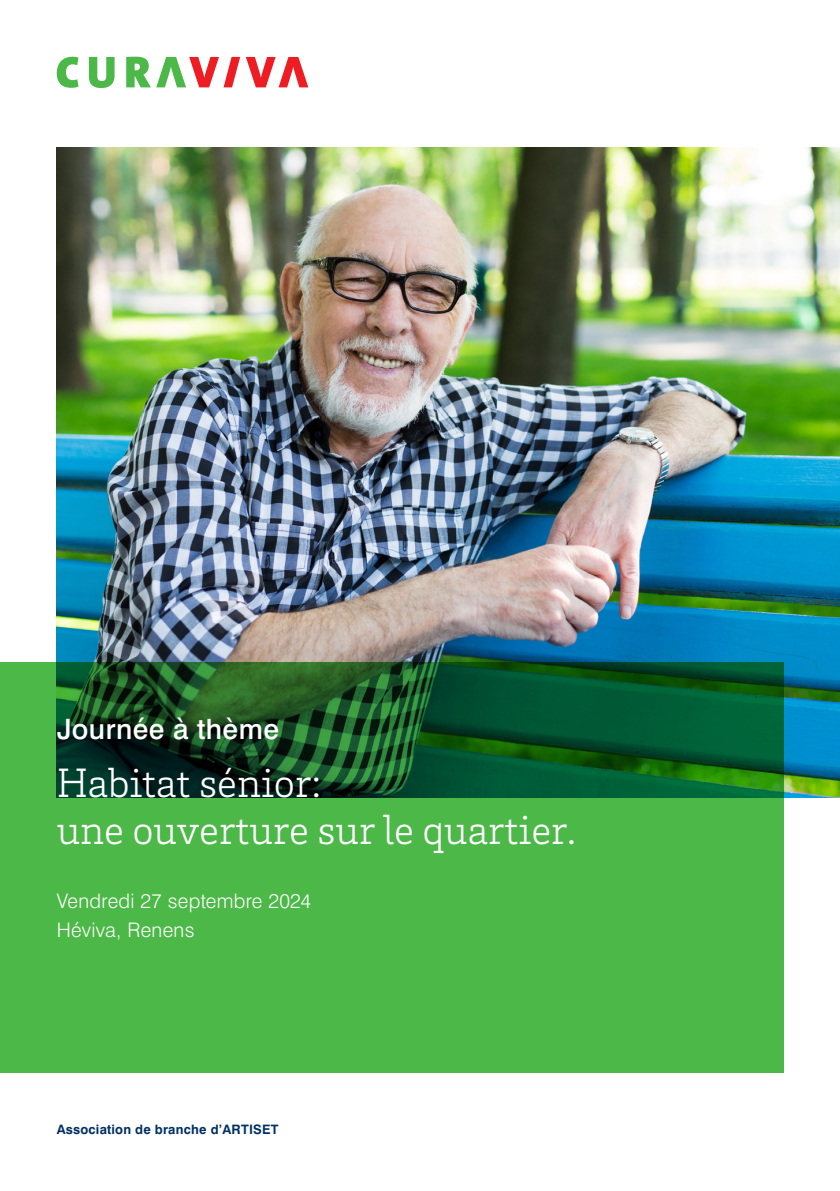
<style>
.page{position:relative;width:840px;height:1191px;background:#fff}
.page>*{position:absolute;margin:0;border:0;box-sizing:border-box;transform-origin:0 0}
.Titel_Weiss_Flyer_21pt{font:300 42px/47px "Brix Slab";color:#fff}
.Übertitel_Weiss_Flyer_14pt{font:500 28px "Swiss 721 BT";letter-spacing:.015em;color:#fff}
.Leadtext_Weiss_Flyer{font:300 20px "Swiss 721 BT";letter-spacing:.015em;color:#fff}
.Text_ARTISET_Föderation_Flyer{font:700 13px "Swiss 721 BT";letter-spacing:.015em;color:#003064}
</style>
<div class="page">
<img style="left:57px;top:147px;width:782px;height:650px">
<svg style="left:0;top:662px;width:782px;height:410px;background:#38973d"></svg>
<svg style="left:57px;top:57px;width:21px;height:31px"></svg>
<svg style="left:89px;top:57px;width:25px;height:31px"></svg>
<svg style="left:126px;top:57px;width:114px;height:30px"></svg>
<svg style="left:246px;top:57px;width:62px;height:30px"></svg>
<p class="Übertitel_Weiss_Flyer_14pt" style="left:57px;top:712px;width:223px">Journée à thème</p>
<p class="Titel_Weiss_Flyer_21pt" style="left:57px;top:758px;width:520px">Habitat sénior:<br>une ouverture sur le quartier.</p>
<p class="Leadtext_Weiss_Flyer" style="left:57px;top:888px;width:255px">Vendredi 27 septembre 2024</p>
<p class="Leadtext_Weiss_Flyer" style="left:57px;top:917px;width:139px">Héviva, Renens</p>
<p class="Text_ARTISET_Föderation_Flyer" style="left:57px;top:1121px;width:223px">Association de branche d’ARTISET</p>
</div>
